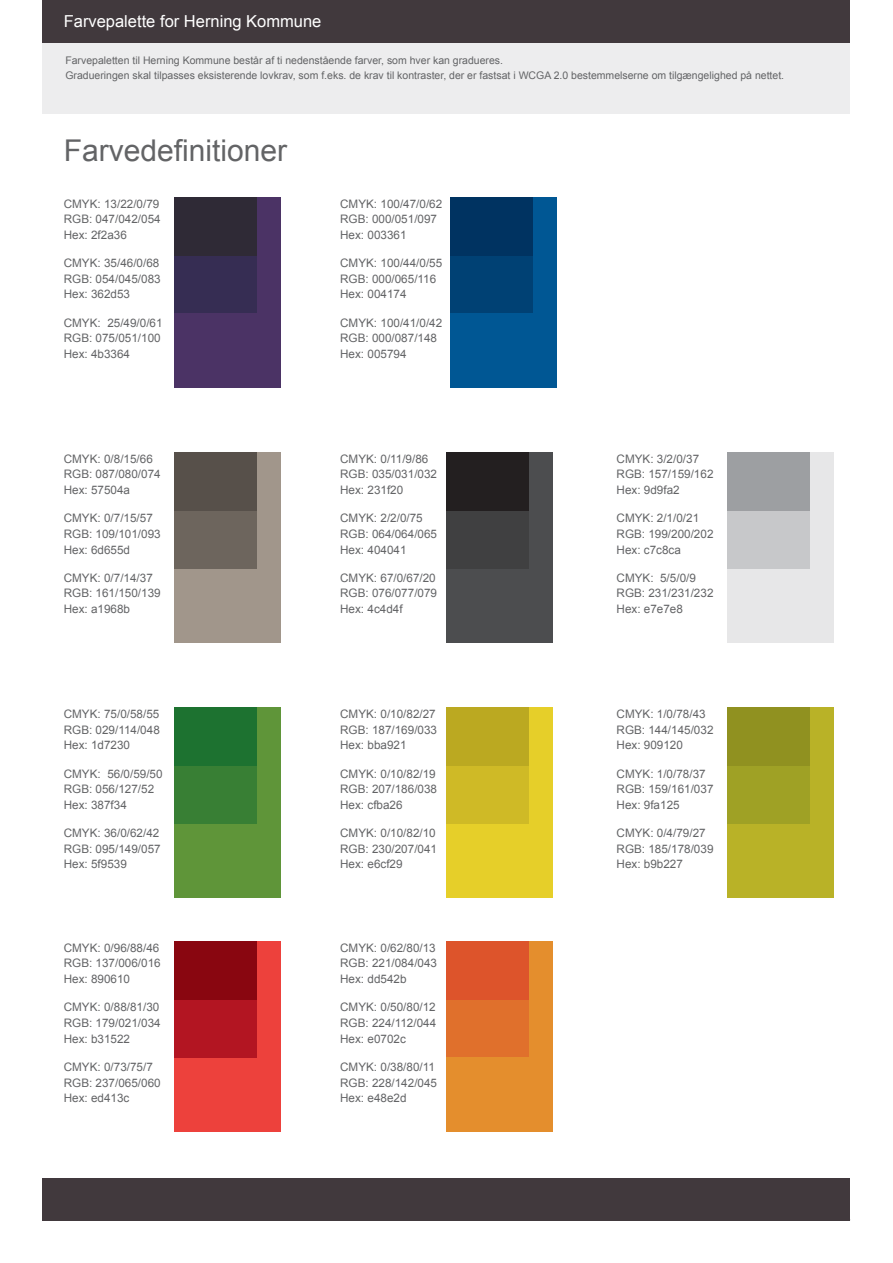
<style>
.page{position:relative;width:893px;height:1263px;background:#fff}
.page>*{position:absolute;margin:0;border:0;box-sizing:border-box;transform-origin:0 0}
.t1{font:30px "Arial";color:#636466}
.t2{font:16.5px "Arial";color:#fff}
.t3{font:11.7px/15.6px "Arial";color:#636466}
.t4{font:10.5px "Arial";color:#636466}
</style>
<div class="page">
<div style="left:43px;top:0;width:807px;height:114px;background:#ededee"></div>
<div style="left:43px;top:0;width:807px;height:43px;background:#41393d"></div>
<div style="left:446px;top:452px;width:107px;height:191px;background:#4c4d4f"></div>
<div style="left:174px;top:197px;width:107px;height:191px;background:#4b3365"></div>
<div style="left:174px;top:941px;width:107px;height:191px;background:#ed413c"></div>
<div style="left:174px;top:452px;width:107px;height:191px;background:#a1968b"></div>
<div style="left:174px;top:707px;width:107px;height:191px;background:#5f9539"></div>
<div style="left:446px;top:941px;width:107px;height:191px;background:#e48e2d"></div>
<div style="left:727px;top:452px;width:106px;height:191px;background:#e7e7e8"></div>
<div style="left:446px;top:707px;width:107px;height:191px;background:#e6cf29"></div>
<div style="left:451px;top:197px;width:106px;height:191px;background:#005794"></div>
<div style="left:727px;top:707px;width:106px;height:191px;background:#b9b227"></div>
<div style="left:446px;top:510px;width:83px;height:59px;background:#404041"></div>
<div style="left:174px;top:254px;width:83px;height:59px;background:#362d53"></div>
<div style="left:174px;top:999px;width:83px;height:59px;background:#b31522"></div>
<div style="left:174px;top:510px;width:83px;height:59px;background:#6d655d"></div>
<div style="left:174px;top:765px;width:83px;height:59px;background:#387f34"></div>
<div style="left:446px;top:999px;width:83px;height:58px;background:#e0702c"></div>
<div style="left:727px;top:510px;width:83px;height:59px;background:#c7c8ca"></div>
<div style="left:446px;top:765px;width:83px;height:59px;background:#cfba26"></div>
<div style="left:451px;top:254px;width:82px;height:59px;background:#004174"></div>
<div style="left:727px;top:765px;width:83px;height:59px;background:#9fa125"></div>
<div style="left:446px;top:452px;width:83px;height:58px;background:#231f20"></div>
<div style="left:174px;top:197px;width:83px;height:58px;background:#2f2a36"></div>
<div style="left:174px;top:941px;width:83px;height:58px;background:#890610"></div>
<div style="left:174px;top:452px;width:83px;height:58px;background:#57504a"></div>
<div style="left:174px;top:707px;width:83px;height:59px;background:#1d7230"></div>
<div style="left:446px;top:941px;width:83px;height:58px;background:#dd542b"></div>
<div style="left:727px;top:452px;width:83px;height:58px;background:#9d9fa2"></div>
<div style="left:446px;top:707px;width:83px;height:59px;background:#bba921"></div>
<div style="left:451px;top:197px;width:82px;height:58px;background:#003361"></div>
<div style="left:727px;top:707px;width:83px;height:59px;background:#909120"></div>
<div style="left:43px;top:1178px;width:807px;height:42px;background:#41393d"></div>
<p class="t2" style="left:64px;top:11px;width:259px">Farvepalette for Herning Kommune</p>
<p class="t4" style="left:65px;top:53px;width:439px">Farvepaletten til Herning Kommune består af ti nedenstående farver, som hver kan gradueres.</p>
<p class="t4" style="left:65px;top:68px;width:720px">Gradueringen skal tilpasses eksisterende lovkrav, som f.eks. de krav til kontraster, der er fastsat i WCGA 2.0 bestemmelserne om tilgængelighed på nettet.</p>
<p class="t1" style="left:64px;top:131px;width:225px">Farvedefinitioner</p>
<p class="t3" style="left:64px;top:196px;width:97px">CMYK: 13/22/0/79</p>
<p class="t3" style="left:64px;top:211px;width:98px">RGB: 047/042/054<br>Hex: 2f2a36</p>
<p class="t3" style="left:340px;top:196px;width:104px">CMYK: 100/47/0/62</p>
<p class="t3" style="left:340px;top:211px;width:98px">RGB: 000/051/097</p>
<p class="t3" style="left:340px;top:227px;width:68px">Hex: 003361</p>
<p class="t3" style="left:64px;top:255px;width:97px">CMYK: 35/46/0/68</p>
<p class="t3" style="left:64px;top:271px;width:98px">RGB: 054/045/083</p>
<p class="t3" style="left:64px;top:287px;width:68px">Hex: 362d53</p>
<p class="t3" style="left:340px;top:255px;width:104px">CMYK: 100/44/0/55</p>
<p class="t3" style="left:340px;top:271px;width:98px">RGB: 000/065/116</p>
<p class="t3" style="left:340px;top:287px;width:68px">Hex: 004174</p>
<p class="t3" style="left:64px;top:315px;width:100px">CMYK: 25/49/0/61</p>
<p class="t3" style="left:64px;top:331px;width:98px">RGB: 075/051/100</p>
<p class="t3" style="left:64px;top:346px;width:68px">Hex: 4b3364</p>
<p class="t3" style="left:340px;top:315px;width:104px">CMYK: 100/41/0/42</p>
<p class="t3" style="left:340px;top:331px;width:98px">RGB: 000/087/148<br>Hex: 005794</p>
<p class="t3" style="left:64px;top:451px;width:91px">CMYK: 0/8/15/66</p>
<p class="t3" style="left:64px;top:467px;width:98px">RGB: 087/080/074</p>
<p class="t3" style="left:64px;top:482px;width:68px">Hex: 57504a</p>
<p class="t3" style="left:340px;top:451px;width:90px">CMYK: 0/11/9/86</p>
<p class="t3" style="left:340px;top:467px;width:98px">RGB: 035/031/032<br>Hex: 231f20</p>
<p class="t3" style="left:617px;top:451px;width:84px">CMYK: 3/2/0/37</p>
<p class="t3" style="left:617px;top:467px;width:98px">RGB: 157/159/162</p>
<p class="t3" style="left:617px;top:482px;width:65px">Hex: 9d9fa2</p>
<p class="t3" style="left:64px;top:510px;width:91px">CMYK: 0/7/15/57</p>
<p class="t3" style="left:64px;top:526px;width:98px">RGB: 109/101/093<br>Hex: 6d655d</p>
<p class="t3" style="left:340px;top:510px;width:84px">CMYK: 2/2/0/75</p>
<p class="t3" style="left:340px;top:526px;width:98px">RGB: 064/064/065<br>Hex: 404041</p>
<p class="t3" style="left:617px;top:510px;width:84px">CMYK: 2/1/0/21</p>
<p class="t3" style="left:617px;top:526px;width:98px">RGB: 199/200/202</p>
<p class="t3" style="left:617px;top:542px;width:66px">Hex: c7c8ca</p>
<p class="t3" style="left:64px;top:570px;width:91px">CMYK: 0/7/14/37</p>
<p class="t3" style="left:64px;top:586px;width:98px">RGB: 161/150/139</p>
<p class="t3" style="left:64px;top:601px;width:68px">Hex: a1968b</p>
<p class="t3" style="left:340px;top:570px;width:97px">CMYK: 67/0/67/20</p>
<p class="t3" style="left:340px;top:586px;width:98px">RGB: 076/077/079<br>Hex: 4c4d4f</p>
<p class="t3" style="left:617px;top:570px;width:81px">CMYK: 5/5/0/9</p>
<p class="t3" style="left:617px;top:586px;width:98px">RGB: 231/231/232</p>
<p class="t3" style="left:617px;top:601px;width:68px">Hex: e7e7e8</p>
<p class="t3" style="left:64px;top:706px;width:97px">CMYK: 75/0/58/55</p>
<p class="t3" style="left:64px;top:722px;width:98px">RGB: 029/114/048</p>
<p class="t3" style="left:64px;top:737px;width:68px">Hex: 1d7230</p>
<p class="t3" style="left:340px;top:706px;width:97px">CMYK: 0/10/82/27</p>
<p class="t3" style="left:340px;top:722px;width:98px">RGB: 187/169/033</p>
<p class="t3" style="left:340px;top:737px;width:68px">Hex: bba921</p>
<p class="t3" style="left:617px;top:706px;width:91px">CMYK: 1/0/78/43</p>
<p class="t3" style="left:617px;top:722px;width:98px">RGB: 144/145/032</p>
<p class="t3" style="left:617px;top:737px;width:68px">Hex: 909120</p>
<p class="t3" style="left:64px;top:766px;width:100px">CMYK: 56/0/59/50</p>
<p class="t3" style="left:64px;top:781px;width:92px">RGB: 056/127/52<br>Hex: 387f34</p>
<p class="t3" style="left:340px;top:766px;width:97px">CMYK: 0/10/82/19</p>
<p class="t3" style="left:340px;top:781px;width:98px">RGB: 207/186/038<br>Hex: cfba26</p>
<p class="t3" style="left:617px;top:766px;width:91px">CMYK: 1/0/78/37</p>
<p class="t3" style="left:617px;top:781px;width:98px">RGB: 159/161/037</p>
<p class="t3" style="left:617px;top:797px;width:65px">Hex: 9fa125</p>
<p class="t3" style="left:64px;top:825px;width:97px">CMYK: 36/0/62/42</p>
<p class="t3" style="left:64px;top:841px;width:98px">RGB: 095/149/057</p>
<p class="t3" style="left:64px;top:856px;width:65px">Hex: 5f9539</p>
<p class="t3" style="left:340px;top:825px;width:97px">CMYK: 0/10/82/10</p>
<p class="t3" style="left:340px;top:841px;width:98px">RGB: 230/207/041<br>Hex: e6cf29</p>
<p class="t3" style="left:617px;top:825px;width:91px">CMYK: 0/4/79/27</p>
<p class="t3" style="left:617px;top:841px;width:98px">RGB: 185/178/039</p>
<p class="t3" style="left:617px;top:856px;width:68px">Hex: b9b227</p>
<p class="t3" style="left:64px;top:940px;width:97px">CMYK: 0/96/88/46</p>
<p class="t3" style="left:64px;top:956px;width:98px">RGB: 137/006/016</p>
<p class="t3" style="left:64px;top:971px;width:68px">Hex: 890610</p>
<p class="t3" style="left:340px;top:940px;width:97px">CMYK: 0/62/80/13</p>
<p class="t3" style="left:340px;top:956px;width:98px">RGB: 221/084/043</p>
<p class="t3" style="left:340px;top:971px;width:68px">Hex: dd542b</p>
<p class="t3" style="left:64px;top:999px;width:97px">CMYK: 0/88/81/30</p>
<p class="t3" style="left:64px;top:1015px;width:98px">RGB: 179/021/034<br>Hex: b31522</p>
<p class="t3" style="left:340px;top:999px;width:97px">CMYK: 0/50/80/12</p>
<p class="t3" style="left:340px;top:1015px;width:98px">RGB: 224/112/044</p>
<p class="t3" style="left:340px;top:1031px;width:67px">Hex: e0702c</p>
<p class="t3" style="left:64px;top:1059px;width:91px">CMYK: 0/73/75/7</p>
<p class="t3" style="left:64px;top:1075px;width:98px">RGB: 237/065/060</p>
<p class="t3" style="left:64px;top:1090px;width:67px">Hex: ed413c</p>
<p class="t3" style="left:340px;top:1059px;width:96px">CMYK: 0/38/80/11</p>
<p class="t3" style="left:340px;top:1075px;width:98px">RGB: 228/142/045</p>
<p class="t3" style="left:340px;top:1090px;width:68px">Hex: e48e2d</p>
</div>
